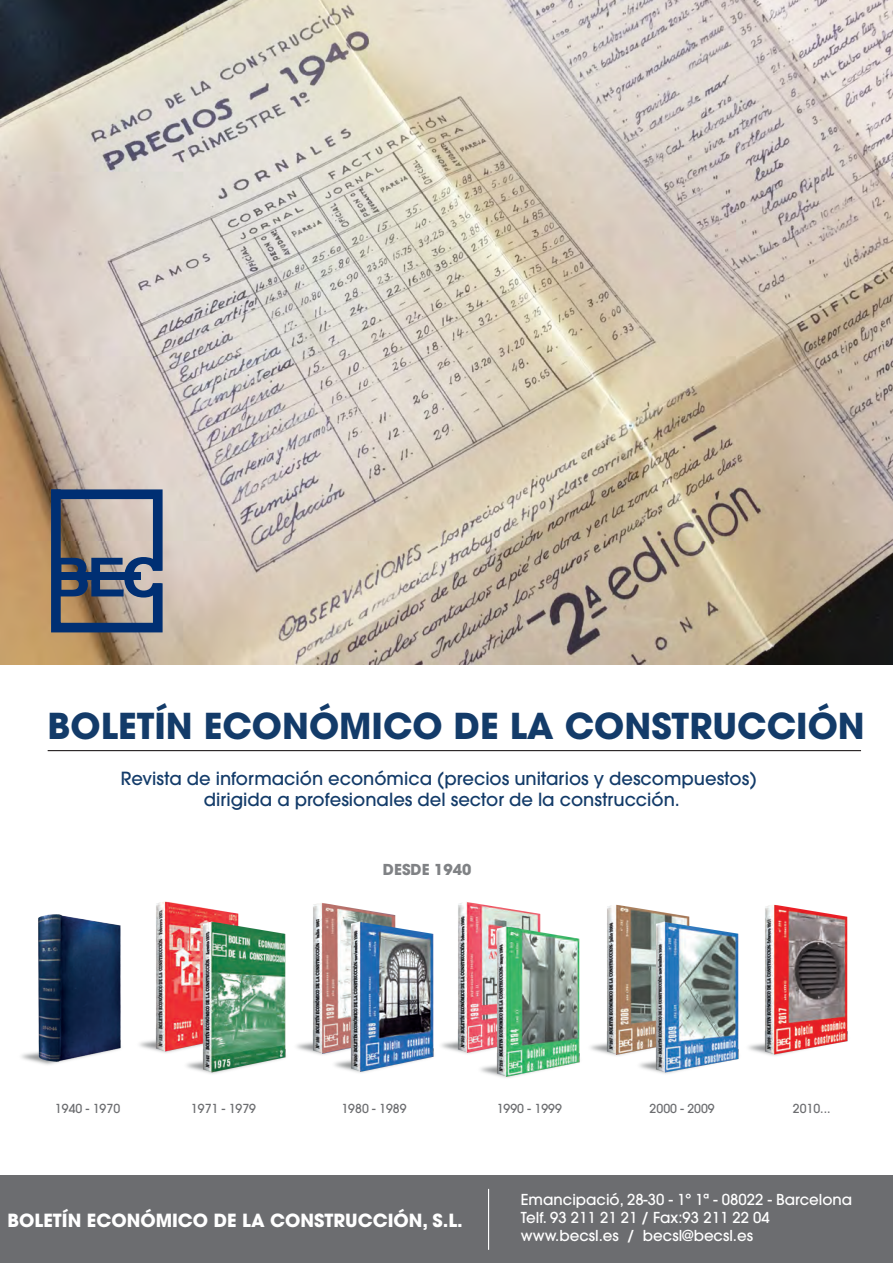
<style>
.page{position:relative;width:893px;height:1263px;background:#fff}
.page>*{position:absolute;margin:0;border:0;box-sizing:border-box;transform-origin:0 0}
.t1{font:700 35.4px "Avant Garde LT";color:#133b69}
.t2{font:500 18px/21.6px "Avant Garde LT";color:#133b69;text-align:center}
.t3{font:700 18px "Avant Garde LT";color:#fff}
.t4{font:500 15px/18px "Avant Garde LT";color:#fff}
.t5{font:700 15px "Avant Garde LT";color:#808285}
.t6{font:500 12.3px "Avant Garde LT";color:#6c6d70}
</style>
<div class="page">
<img style="left:0;top:0;width:893px;height:664px">
<img style="left:21px;top:901px;width:256px;height:169px">
<img style="left:275px;top:901px;width:38px;height:159px">
<img style="left:748px;top:904px;width:100px;height:152px">
<img style="left:596px;top:904px;width:143px;height:170px">
<img style="left:313px;top:902px;width:283px;height:176px">
<svg style="left:42px;top:480px;width:125px;height:157px;background:#7c7c85"></svg>
<div style="left:0;top:1176px;width:893px;height:87px;background:#6c6d70"></div>
<hr style="left:48px;top:750px;width:813px;height:1px;background:#231f20">
<hr style="left:488px;top:1189px;width:1px;height:61px;background:#fff">
<h1 class="t1" style="left:48px;top:703px;width:819px">BOLETÍN ECONÓMICO DE LA CONSTRUCCIÓN</h1>
<p class="t2" style="left:121px;top:767px;width:637px">Revista de información económica (precios unitarios y descompuestos) dirigida a profesionales del sector de la construcción.</p>
<p class="t5" style="left:383px;top:860px;width:90px">DESDE 1940</p>
<p class="t6" style="left:55px;top:1101px;width:67px">1940 - 1970</p>
<p class="t6" style="left:191px;top:1101px;width:67px">1971 - 1979</p>
<p class="t6" style="left:341px;top:1101px;width:67px">1980 - 1989</p>
<p class="t6" style="left:497px;top:1101px;width:67px">1990 - 1999</p>
<p class="t6" style="left:650px;top:1101px;width:67px">2000 - 2009</p>
<p class="t6" style="left:793px;top:1101px;width:39px">2010...</p>
<p class="t3" style="left:8px;top:1208px;width:457px">BOLETÍN ECONÓMICO DE LA CONSTRUCCIÓN, S.L.</p>
<p class="t4" style="left:521px;top:1191px;width:333px">Emancipació, 28-30 - 1º 1ª - 08022 - Barcelona<br>Telf. 93 211 21 21 / Fax:93 211 22 04 www.becsl.es / becsl@becsl.es</p>
</div>
